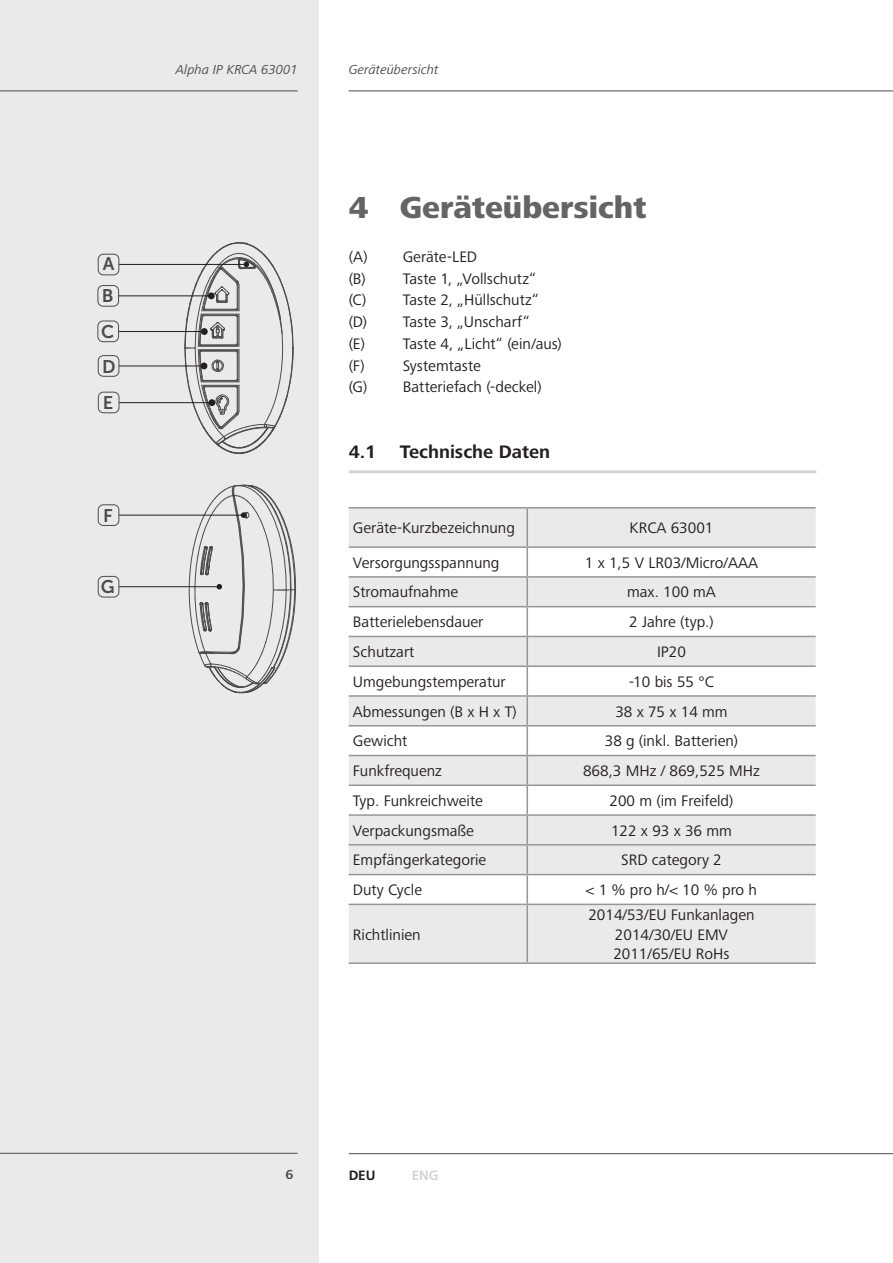
<style>
.page{position:relative;width:893px;height:1263px;background:#fff}
.page>*{position:absolute;margin:0;border:0;box-sizing:border-box;transform-origin:0 0}
.t1{font:800 31.5px "Frutiger Next LTW1 G";color:#656365}
.t2{font:700 18.75px "Frutiger Next LTW1 G";color:#241f1f}
.t3{font:18.3px/32.1px "Museo Sans 700";color:#4e4b4c}
.t4{font:15.75px/21.8px "Frutiger Next LTW1 G";color:#241f1f;text-align:center}
.t5{font:italic 13.5px "Frutiger Next LTW1 G";color:#4e4b4c}
.t6{font:700 13.5px "Frutiger LT Com";color:#241f1f}
.t7{font:700 13.5px "Frutiger LT Com";color:#d5d4d5}
.t8{font:700 13.5px "Frutiger Next LTW1 G";color:#4e4b4c}
</style>
<div class="page">
<div style="left:0;top:0;width:319px;height:1263px;background:#ebeaea"></div>
<hr style="left:349px;top:1153px;width:544px;height:1px;background:#4e4b4c">
<hr style="left:0;top:1153px;width:298px;height:1px;background:#4e4b4c">
<hr style="left:349px;top:91px;width:544px;height:1px;background:#4e4b4c">
<hr style="left:0;top:91px;width:298px;height:1px;background:#4e4b4c">
<hr style="left:349px;top:470px;width:467px;height:3px;background:#d5d4d5">
<svg style="left:349px;top:508px;width:467px;height:454px;fill:#ebeaea"></svg>
<svg style="left:349px;top:548px;width:467px;height:147px"></svg>
<hr style="left:349px;top:546px;width:178px;height:2px;background:#969698">
<hr style="left:527px;top:546px;width:289px;height:2px;background:#969698">
<hr style="left:526px;top:548px;width:2px;height:28px;background:#969698">
<hr style="left:349px;top:576px;width:178px;height:2px;background:#969698">
<hr style="left:527px;top:576px;width:289px;height:2px;background:#969698">
<hr style="left:526px;top:578px;width:2px;height:28px;background:#969698">
<hr style="left:349px;top:606px;width:178px;height:1px;background:#969698">
<hr style="left:527px;top:606px;width:289px;height:1px;background:#969698">
<hr style="left:526px;top:607px;width:2px;height:29px;background:#969698">
<hr style="left:349px;top:636px;width:178px;height:1px;background:#969698">
<hr style="left:527px;top:636px;width:289px;height:1px;background:#969698">
<hr style="left:526px;top:637px;width:2px;height:28px;background:#969698">
<hr style="left:349px;top:665px;width:178px;height:2px;background:#969698">
<hr style="left:527px;top:665px;width:289px;height:2px;background:#969698">
<hr style="left:526px;top:667px;width:2px;height:28px;background:#969698">
<hr style="left:349px;top:695px;width:178px;height:2px;background:#969698">
<hr style="left:527px;top:695px;width:289px;height:2px;background:#969698">
<hr style="left:526px;top:697px;width:2px;height:28px;background:#969698">
<hr style="left:349px;top:725px;width:178px;height:1px;background:#969698">
<hr style="left:527px;top:725px;width:289px;height:1px;background:#969698">
<hr style="left:526px;top:726px;width:2px;height:29px;background:#969698">
<hr style="left:349px;top:755px;width:178px;height:1px;background:#969698">
<hr style="left:527px;top:755px;width:289px;height:1px;background:#969698">
<hr style="left:526px;top:756px;width:2px;height:28px;background:#969698">
<hr style="left:349px;top:784px;width:178px;height:2px;background:#969698">
<hr style="left:527px;top:784px;width:289px;height:2px;background:#969698">
<hr style="left:526px;top:786px;width:2px;height:28px;background:#969698">
<hr style="left:349px;top:814px;width:178px;height:2px;background:#969698">
<hr style="left:527px;top:814px;width:289px;height:2px;background:#969698">
<hr style="left:526px;top:816px;width:2px;height:28px;background:#969698">
<hr style="left:349px;top:844px;width:178px;height:1px;background:#969698">
<hr style="left:527px;top:844px;width:289px;height:1px;background:#969698">
<hr style="left:526px;top:845px;width:2px;height:29px;background:#969698">
<hr style="left:349px;top:874px;width:178px;height:1px;background:#969698">
<hr style="left:527px;top:874px;width:289px;height:1px;background:#969698">
<hr style="left:526px;top:875px;width:2px;height:28px;background:#969698">
<hr style="left:349px;top:903px;width:178px;height:2px;background:#969698">
<hr style="left:527px;top:903px;width:289px;height:2px;background:#969698">
<hr style="left:526px;top:905px;width:2px;height:57px;background:#969698">
<hr style="left:349px;top:962px;width:178px;height:2px;background:#969698">
<hr style="left:527px;top:962px;width:289px;height:2px;background:#969698">
<hr style="left:349px;top:507px;width:178px;height:1px;background:#969698">
<hr style="left:527px;top:507px;width:289px;height:1px;background:#969698">
<hr style="left:526px;top:508px;width:2px;height:38px;background:#969698">
<hr style="left:119px;top:264px;width:127px;height:1px;background:#241f1f">
<svg style="left:184px;top:242px;width:110px;height:212px"></svg>
<hr style="left:119px;top:515px;width:125px;height:1px;background:#241f1f">
<div style="left:98px;top:504px;width:21px;height:22px;border:1px solid #4e4b4c;border-radius:5px"></div>
<div style="left:98px;top:285px;width:21px;height:21px;border:1px solid #4e4b4c;border-radius:5px"></div>
<div style="left:98px;top:254px;width:21px;height:21px;border:1px solid #4e4b4c;border-radius:5px"></div>
<hr style="left:119px;top:295px;width:92px;height:1px;background:#241f1f">
<div style="left:208px;top:292px;width:7px;height:7px;background:#241f1f;border-radius:50%"></div>
<hr style="left:118px;top:331px;width:86px;height:1px;background:#241f1f">
<div style="left:201px;top:328px;width:7px;height:7px;background:#241f1f;border-radius:50%"></div>
<div style="left:98px;top:321px;width:21px;height:21px;border:1px solid #4e4b4c;border-radius:5px"></div>
<hr style="left:119px;top:586px;width:100px;height:1px;background:#241f1f">
<svg style="left:184px;top:484px;width:112px;height:210px"></svg>
<div style="left:98px;top:576px;width:21px;height:21px;border:1px solid #4e4b4c;border-radius:5px"></div>
<div style="left:98px;top:355px;width:21px;height:22px;border:1px solid #4e4b4c;border-radius:5px"></div>
<hr style="left:119px;top:365px;width:85px;height:1px;background:#241f1f">
<div style="left:201px;top:362px;width:6px;height:7px;background:#241f1f;border-radius:50%"></div>
<hr style="left:119px;top:402px;width:93px;height:1px;background:#241f1f">
<div style="left:208px;top:399px;width:7px;height:7px;background:#241f1f;border-radius:50%"></div>
<div style="left:98px;top:392px;width:21px;height:21px;border:1px solid #4e4b4c;border-radius:5px"></div>
<p class="t3" style="left:102px;top:248px;width:14px">A<br>B</p>
<p class="t3" style="left:101px;top:315px;width:15px">C</p>
<p class="t3" style="left:102px;top:348px;width:15px;line-height:36.3px">D<br>E</p>
<p class="t3" style="left:103px;top:499px;width:11px">F</p>
<p class="t3" style="left:101px;top:571px;width:15px">G</p>
<p class="t5" style="left:176px;top:61px;width:123px">Alpha IP KRCA 63001</p>
<p class="t5" style="left:349px;top:61px;width:91px">Geräteübersicht</p>
<h1 class="t1" style="left:349px;top:190px;width:299px">4 Geräteübersicht</h1>
<p class="t4" style="left:349px;top:246px;width:215px;text-align:left">(A) Geräte-LED<br>(B) Taste 1, „Vollschutz“<br>(C) Taste 2, „Hüllschutz“<br>(D) Taste 3, „Unscharf“<br>(E) Taste 4, „Licht“ (ein/aus) (F)</p>
<p class="t4" style="left:349px;top:355px;width:195px">Systemtaste<br>(G) Batteriefach (-deckel)</p>
<p class="t2" style="left:349px;top:441px;width:29px">4.1</p>
<p class="t2" style="left:400px;top:441px;width:152px">Technische Daten</p>
<p class="t4" style="left:353px;top:517px;width:164px">Geräte-Kurzbezeichnung</p>
<p class="t4" style="left:629px;top:517px;width:85px">KRCA 63001</p>
<p class="t4" style="left:353px;top:552px;width:148px">Versorgungsspannung</p>
<p class="t4" style="left:585px;top:552px;width:175px">1 x 1,5 V LR03/Micro/AAA</p>
<p class="t4" style="left:353px;top:582px;width:107px">Stromaufnahme</p>
<p class="t4" style="left:627px;top:582px;width:90px">max. 100 mA</p>
<p class="t4" style="left:353px;top:612px;width:132px">Batterielebensdauer</p>
<p class="t4" style="left:629px;top:612px;width:86px">2 Jahre (typ.)</p>
<p class="t4" style="left:353px;top:641px;width:63px">Schutzart</p>
<p class="t4" style="left:657px;top:641px;width:30px">IP20</p>
<p class="t4" style="left:353px;top:671px;width:154px">Umgebungstemperatur</p>
<p class="t4" style="left:629px;top:671px;width:86px">-10 bis 55 °C</p>
<p class="t4" style="left:353px;top:701px;width:165px">Abmessungen (B x H x T)</p>
<p class="t4" style="left:615px;top:701px;width:114px">38 x 75 x 14 mm</p>
<p class="t4" style="left:353px;top:731px;width:56px">Gewicht</p>
<p class="t4" style="left:605px;top:731px;width:135px">38 g (inkl. Batterien)</p>
<p class="t4" style="left:353px;top:760px;width:91px">Funkfrequenz</p>
<p class="t4" style="left:583px;top:760px;width:178px">868,3 MHz / 869,525 MHz</p>
<p class="t4" style="left:353px;top:790px;width:132px">Typ. Funkreichweite</p>
<p class="t4" style="left:610px;top:790px;width:125px">200 m (im Freifeld)</p>
<p class="t4" style="left:353px;top:820px;width:123px">Verpackungsmaße</p>
<p class="t4" style="left:611px;top:820px;width:122px">122 x 93 x 36 mm</p>
<p class="t4" style="left:353px;top:850px;width:135px">Empfängerkategorie</p>
<p class="t4" style="left:621px;top:850px;width:102px">SRD category 2</p>
<p class="t4" style="left:353px;top:879px;width:71px">Duty Cycle</p>
<p class="t4" style="left:586px;top:879px;width:173px">&lt; 1 % pro h/&lt; 10 % pro h</p>
<p class="t4" style="left:353px;top:924px;width:69px">Richtlinien</p>
<p class="t4" style="left:588px;top:905px;width:168px;line-height:19.5px">2014/53/EU Funkanlagen<br>2014/30/EU EMV<br>2011/65/EU RoHs</p>
<p class="t8" style="left:285px;top:1167px;width:9px">6</p>
<p class="t6" style="left:349px;top:1166px;width:28px">DEU</p>
<p class="t7" style="left:412px;top:1166px;width:28px">ENG</p>
</div>
